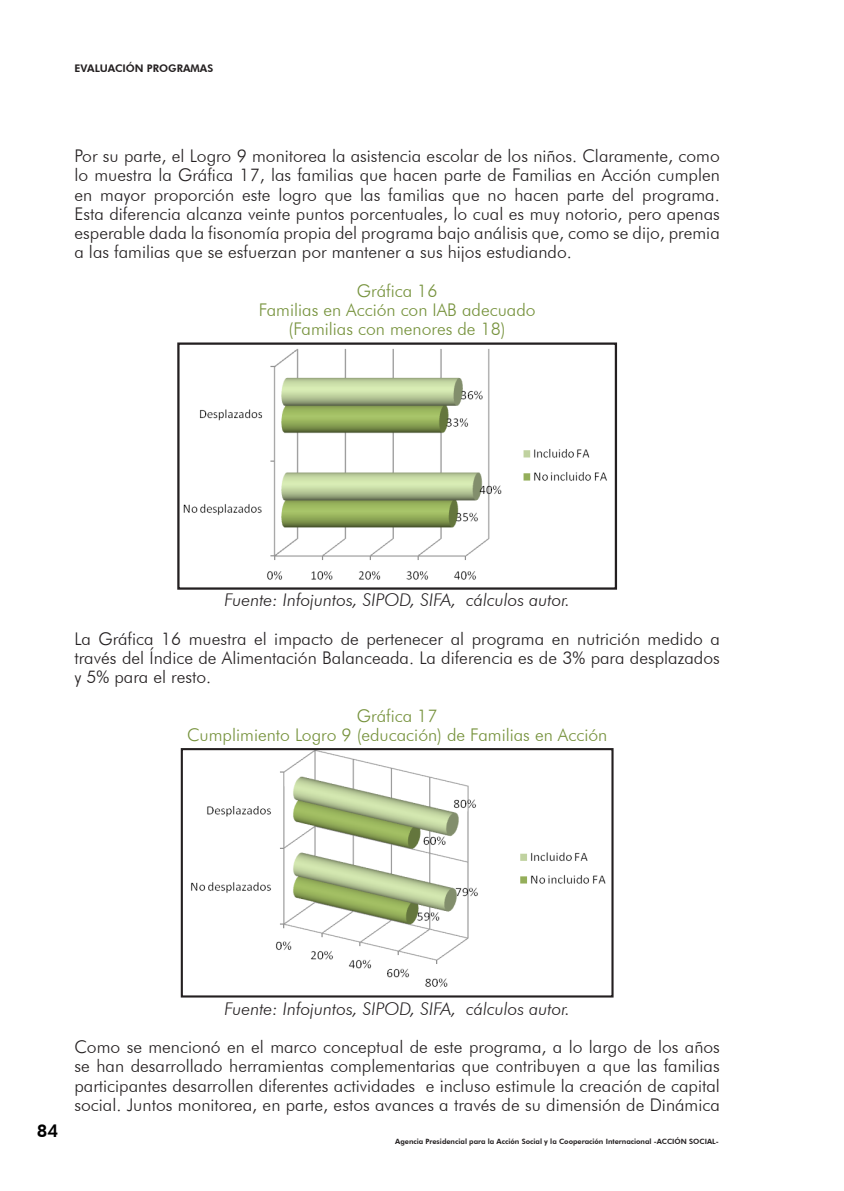
<style>
.page{position:relative;width:844px;height:1191px;background:#fff}
.page>*{position:absolute;margin:0;border:0;box-sizing:border-box;transform-origin:0 0}
.t1{font:300 17.5px/19.2px "Futura BT";color:#231f20;text-align:justify}
.t2{font:300 17.5px "Futura BT";color:#76923c}
.t3{font:italic 300 17.5px "Futura BT";color:#231f20}
.t4{font:800 17.5px "Futura BT";color:#000}
.t5{font:800 10.5px "Futura BT";color:#231f20}
.t6{font:800 7.35px "Futura BT";color:#231f20}
</style>
<div class="page">
<img style="left:183px;top:349px;width:424px;height:231px">
<div style="left:177px;top:342px;width:440px;height:247px;border:2px solid #231f20"></div>
<img style="left:191px;top:751px;width:415px;height:236px">
<div style="left:181px;top:748px;width:432px;height:249px;border:2px solid #231f20"></div>
<p class="t5" style="left:74px;top:62px;width:140px">EVALUACIÓN PROGRAMAS</p>
<p class="t1" style="left:74px;top:146px;width:646px">Por su parte, el Logro 9 monitorea la asistencia escolar de los niños. Claramente, como lo muestra la Gráfica 17, las familias que hacen parte de Familias en Acción cumplen en mayor proporción este logro que las familias que no hacen parte del programa.<br>Esta diferencia alcanza veinte puntos porcentuales, lo cual es muy notorio, pero apenas esperable dada la fisonomía propia del programa bajo análisis que, como se dijo, premia a las familias que se esfuerzan por mantener a sus hijos estudiando.</p>
<p class="t2" style="left:357px;top:280px;width:82px">Gráfica 16</p>
<p class="t2" style="left:258px;top:299px;width:278px">Familias en Acción con IAB adecuado</p>
<p class="t2" style="left:288px;top:319px;width:218px">(Familias con menores de 18)</p>
<p class="t3" style="left:224px;top:589px;width:347px">Fuente: Infojuntos, SIPOD, SIFA, cálculos autor.</p>
<p class="t1" style="left:74px;top:629px;width:646px">La Gráfica 16 muestra el impacto de pertenecer al programa en nutrición medido a través del Índice de Alimentación Balanceada. La diferencia es de 3% para desplazados y 5% para el resto.</p>
<p class="t2" style="left:357px;top:705px;width:82px">Gráfica 17</p>
<p class="t2" style="left:187px;top:724px;width:421px">Cumplimiento Logro 9 (educación) de Familias en Acción</p>
<p class="t4" style="left:37px;top:1120px;width:23px">84</p>
<p class="t3" style="left:224px;top:997px;width:347px">Fuente: Infojuntos, SIPOD, SIFA, cálculos autor.</p>
<p class="t1" style="left:74px;top:1037px;width:646px">Como se mencionó en el marco conceptual de este programa, a lo largo de los años se han desarrollado herramientas complementarias que contribuyen a que las familias participantes desarrollen diferentes actividades e incluso estimule la creación de capital social. Juntos monitorea, en parte, estos avances a través de su dimensión de Dinámica</p>
<p class="t6" style="left:395px;top:1136px;width:325px">Agencia Presidencial para la Acción Social y la Cooperación Internacional -ACCIÓN SOCIAL-</p>
</div>
